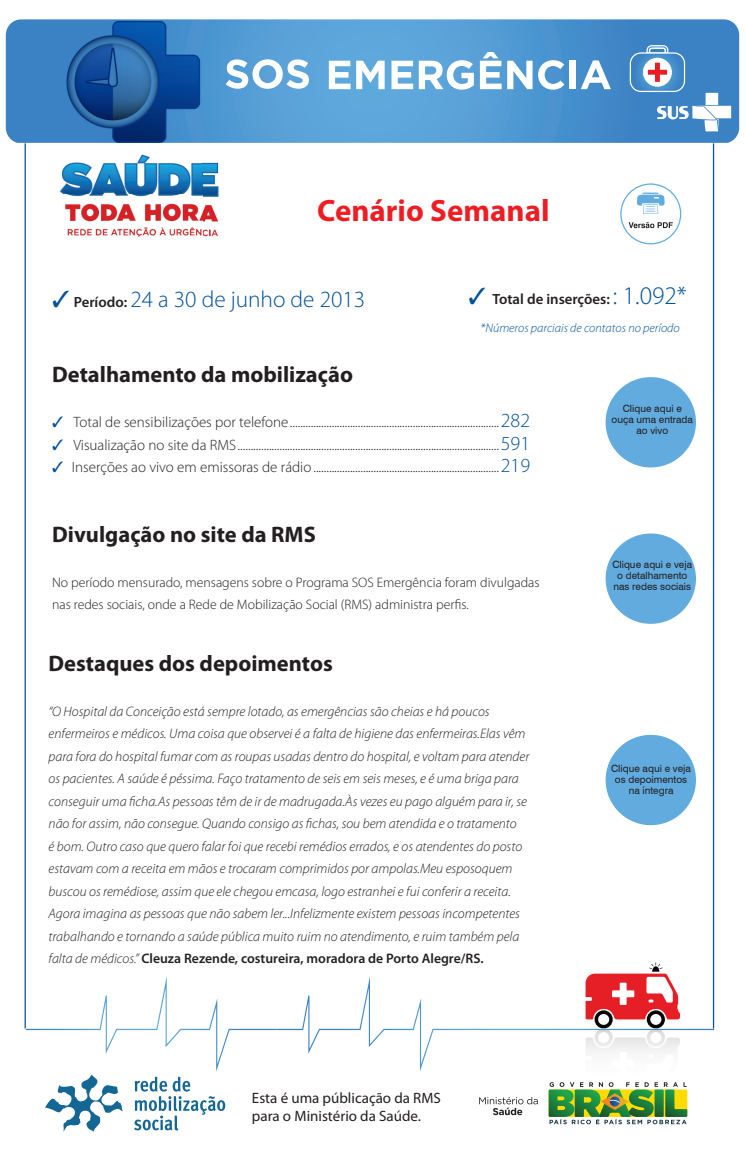
<style>
.page{position:relative;width:745px;height:1162px;background:#fff}
.page>*{position:absolute;margin:0;border:0;box-sizing:border-box;transform-origin:0 0}
.t1{font:700 30.88px "Myriad Pro";color:#ee1d23}
.t2{font:300 23.25px "Myriad Pro";color:#01529a}
.titulo_18{font:700 22.5px "Myriad Pro";color:#231f20}
.t3{font:300 15px "Myriad Pro";color:#231f20}
.t4{font:15px "Myriad Pro";color:#231f20}
.t5{font:600 14.75px "Myriad Pro";color:#231f20}
.assinatura_depoiment{font:italic 300 13.75px/22.5px "Myriad Pro";color:#231f20}
.assinatura_depoiment-2{font:300 13.75px/22.5px "Myriad Pro";color:#231f20}
.t6{font:italic 300 12.5px "Myriad Pro";color:#01529a}
.t7{font:10px/11px "Swiss 721 BT";color:#231f20;text-align:center}
.s1{font-weight:600;font-size:14.75px;color:#231f20}
.s2{color:#01529a}
.s3{font-weight:300;font-size:25.38px;color:#01529a}
.s4{font-size:20px;color:#01529a}
.s5{font-weight:600;font-style:normal}
</style>
<div class="page">
<svg style="left:276px;top:976px;width:437px;height:95px"></svg>
<svg style="left:479px;top:1097px;width:58px;height:17px"></svg>
<svg style="left:548px;top:962px;width:139px;height:162px"></svg>
<svg style="left:26px;top:976px;width:250px;height:155px"></svg>
<svg style="left:280px;top:19px;width:458px;height:124px;background:#529ad3"></svg>
<svg style="left:280px;top:59px;width:29px;height:30px"></svg>
<svg style="left:328px;top:61px;width:22px;height:28px"></svg>
<svg style="left:356px;top:61px;width:28px;height:28px"></svg>
<svg style="left:391px;top:60px;width:82px;height:30px"></svg>
<svg style="left:479px;top:52px;width:22px;height:37px"></svg>
<svg style="left:507px;top:60px;width:57px;height:30px"></svg>
<div style="left:569px;top:61px;width:6px;height:28px;background:#fff"></div>
<svg style="left:580px;top:60px;width:30px;height:29px"></svg>
<svg style="left:628px;top:44px;width:102px;height:87px"></svg>
<img style="left:6px;top:19px;width:274px;height:265px">
<hr style="left:25px;top:143px;width:1px;height:885px;background:#01529a">
<hr style="left:712px;top:143px;width:1px;height:885px;background:#01529a">
<div style="left:605px;top:377px;width:90px;height:90px;background:#61abde;border-radius:50%"></div>
<div style="left:605px;top:533px;width:90px;height:90px;background:#61abde;border-radius:50%"></div>
<div style="left:605px;top:734px;width:90px;height:91px;background:#61abde;border-radius:50%"></div>
<div style="left:620px;top:183px;width:60px;height:61px;border:1px solid #61abde;border-radius:50%"></div>
<svg style="left:637px;top:192px;width:27px;height:22px"></svg>
<svg style="left:628px;top:222px;width:44px;height:6px"></svg>
<p class="t1" style="left:317px;top:193px;width:234px">Cenário Semanal</p>
<p class="t2" style="left:52px;top:286px;width:314px">✓ <span class="s1">Período:</span> 24 a 30 de junho de 2013</p>
<p class="t5" style="left:468px;top:289px;width:220px"><span class="s2">✓</span> Total de inserções: <span class="s3">: 1.092*</span></p>
<p class="t6" style="left:480px;top:321px;width:201px">*Números parciais de contatos no período</p>
<p class="titulo_18" style="left:52px;top:362px;width:302px">Detalhamento da mobilização</p>
<p class="t3" style="left:52px;top:414px;width:479px"><span class="s2">✓</span> Total de sensibilizações por telefone................................................................................<span class="s4">282</span></p>
<p class="t3" style="left:52px;top:436px;width:479px"><span class="s2">✓</span> Visualização no site da RMS....................................................................................................<span class="s4">591</span></p>
<p class="t3" style="left:52px;top:459px;width:479px"><span class="s2">✓</span> Inserções ao vivo em emissoras de rádio.......................................................................<span class="s4">219</span></p>
<p class="titulo_18" style="left:52px;top:521px;width:265px">Divulgação no site da RMS</p>
<p class="assinatura_depoiment-2" style="left:52px;top:571px;width:488px">No período mensurado, mensagens sobre o Programa SOS Emergência foram divulgadas nas redes sociais, onde a Rede de Mobilização Social (RMS) administra perfis.</p>
<p class="titulo_18" style="left:49px;top:650px;width:285px">Destaques dos depoimentos</p>
<p class="assinatura_depoiment" style="left:49px;top:700px;width:482px">“O Hospital da Conceição está sempre lotado, as emergências são cheias e há poucos enfermeiros e médicos. Uma coisa que observei é a falta de higiene das enfermeiras.Elas vêm para fora do hospital fumar com as roupas usadas dentro do hospital, e voltam para atender os pacientes. A saúde é péssima. Faço tratamento de seis em seis meses, e é uma briga para conseguir uma ficha.As pessoas têm de ir de madrugada.Às vezes eu pago alguém para ir, se não for assim, não consegue. Quando consigo as fichas, sou bem atendida e o tratamento<br>é bom. Outro caso que quero falar foi que recebi remédios errados, e os atendentes do posto estavam com a receita em mãos e trocaram comprimidos por ampolas.Meu esposoquem buscou os remédiose, assim que ele chegou emcasa, logo estranhei e fui conferir a receita.<br>Agora imagina as pessoas que não sabem ler...Infelizmente existem pessoas incompetentes trabalhando e tornando a saúde pública muito ruim no atendimento, e ruim também pela falta de médicos.” <span class="s5">Cleuza Rezende, costureira, moradora de Porto Alegre/RS.</span></p>
<p class="t4" style="left:252px;top:1089px;width:190px">Esta é uma públicação da RMS</p>
<p class="t4" style="left:252px;top:1107px;width:170px">para o Ministério da Saúde.</p>
<p class="t7" style="left:611px;top:403px;width:83px">Clique aqui e ouça uma entrada ao vivo</p>
<p class="t7" style="left:612px;top:559px;width:81px">Clique aqui e veja o detalhamento nas redes sociais</p>
<p class="t7" style="left:610px;top:763px;width:81px">Clique aqui e veja os depoimentos na íntegra</p>
</div>
